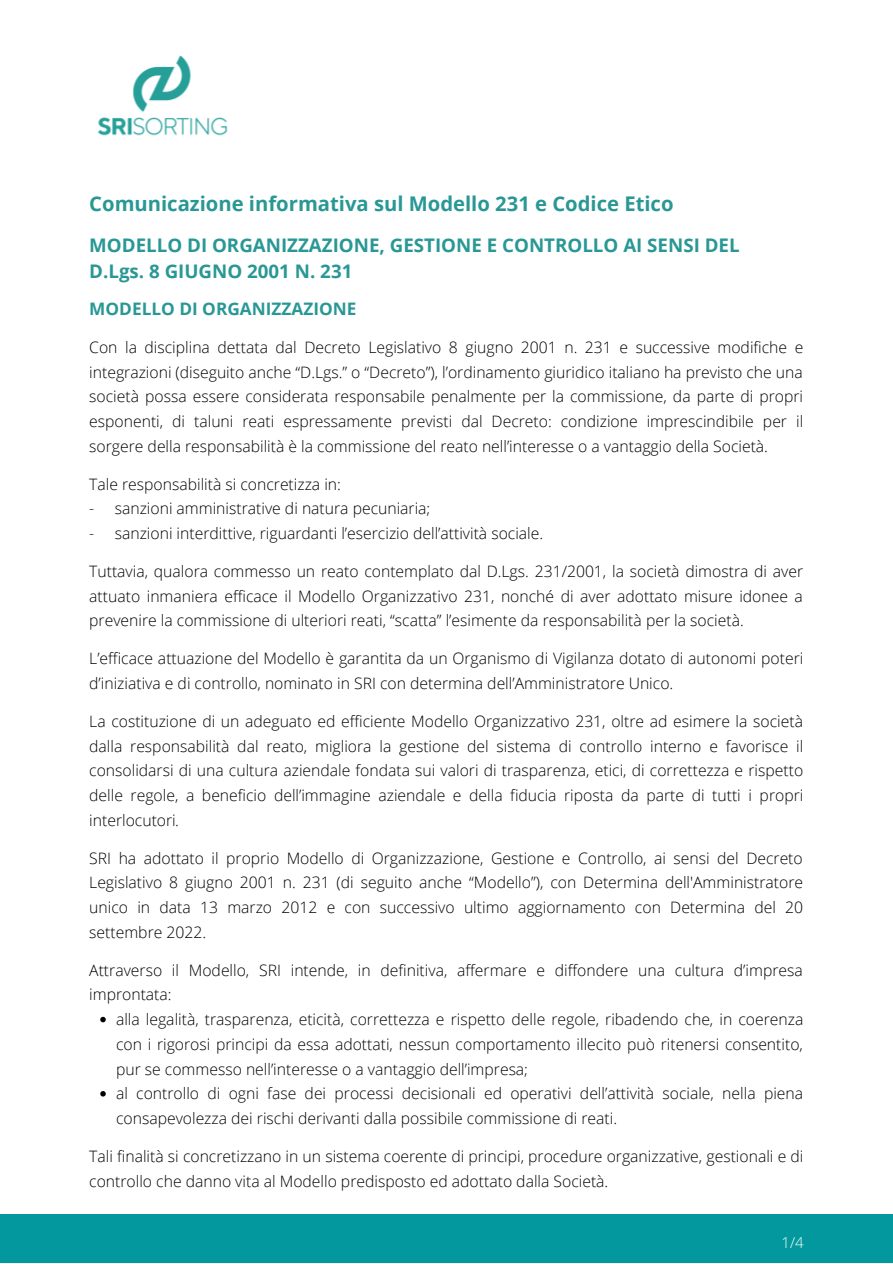
<style>
.page{position:relative;width:893px;height:1264px;background:#fff}
.page>*{position:absolute;margin:0;border:0;box-sizing:border-box;transform-origin:0 0}
.t1{font:700 20.25px "Open Sans";color:#299895}
.t2{font:700 18.75px/25.8px "Open Sans";color:#299895}
.t3{font:700 17.25px "Open Sans";color:#299895}
.t4{font:300 15.75px/24.8px "Open Sans";color:#000;text-align:justify}
.t5{font:300 15px "Open Sans";color:#fff}
.s1{font-style:italic}
</style>
<div class="page">
<div style="left:0;top:1214px;width:892px;height:48px;background:#03989e"></div>
<img style="left:98px;top:55px;width:130px;height:81px">
<svg style="left:100px;top:1016px;width:6px;height:6px"></svg>
<svg style="left:100px;top:1091px;width:6px;height:5px"></svg>
<p class="t1" style="left:89px;top:190px;width:585px">Comunicazione informativa sul Modello 231 e Codice Etico</p>
<p class="t2" style="left:89px;top:232px;width:652px">MODELLO DI ORGANIZZAZIONE, GESTIONE E CONTROLLO AI SENSI DEL<br>D.Lgs. 8 GIUGNO 2001 N. 231</p>
<p class="t3" style="left:89px;top:297px;width:269px">MODELLO DI ORGANIZZAZIONE</p>
<p class="t4" style="left:89px;top:334px;width:715px">Con la disciplina dettata dal Decreto Legislativo 8 giugno 2001 n. 231 e successive modifiche e integrazioni (diseguito anche “D.Lgs.” o “Decreto”), l’ordinamento giuridico italiano ha previsto che una società possa essere considerata responsabile penalmente per la commissione, da parte di propri esponenti, di taluni reati espressamente previsti dal Decreto: condizione imprescindibile per il sorgere della responsabilità è la commissione del reato nell’interesse o a vantaggio della Società.</p>
<p class="t4" style="left:89px;top:471px;width:253px">Tale responsabilità si concretizza in:</p>
<p class="t4" style="left:89px;top:496px;width:342px">- sanzioni amministrative di natura pecuniaria;</p>
<p class="t4" style="left:89px;top:520px;width:455px">- sanzioni interdittive, riguardanti l’esercizio dell’attività sociale.</p>
<p class="t4" style="left:89px;top:558px;width:715px">Tuttavia, qualora commesso un reato contemplato dal D.Lgs. 231/2001, la società dimostra di aver attuato inmaniera efficace il Modello Organizzativo 231, nonché di aver adottato misure idonee a prevenire la commissione di ulteriori reati, “scatta” l’esimente da responsabilità per la società.</p>
<p class="t4" style="left:89px;top:645px;width:715px">L’efficace attuazione del Modello è garantita da un Organismo di Vigilanza dotato di autonomi poteri d’iniziativa e di controllo, nominato in SRI con determina dell’Amministratore Unico.</p>
<p class="t4" style="left:89px;top:708px;width:715px">La costituzione di un adeguato ed efficiente Modello Organizzativo 231, oltre ad esimere la società dalla responsabilità dal reato, migliora la gestione del sistema di controllo interno e favorisce il consolidarsi di una cultura aziendale fondata sui valori di trasparenza, etici, di correttezza e rispetto delle regole, a beneficio dell’immagine aziendale e della fiducia riposta da parte di tutti i propri interlocutori<span class="s1">.</span></p>
<p class="t4" style="left:89px;top:845px;width:715px">SRI ha adottato il proprio Modello di Organizzazione, Gestione e Controllo, ai sensi del Decreto Legislativo 8 giugno 2001 n. 231 (di seguito anche “Modello”), con Determina dell'Amministratore unico in data 13 marzo 2012 e con successivo ultimo aggiornamento con Determina del 20 settembre 2022.</p>
<p class="t4" style="left:89px;top:957px;width:715px">Attraverso il Modello, SRI intende, in definitiva, affermare e diffondere una cultura d’impresa improntata:</p>
<p class="t4" style="left:116px;top:1006px;width:688px">alla legalità, trasparenza, eticità, correttezza e rispetto delle regole, ribadendo che, in coerenza con i rigorosi principi da essa adottati, nessun comportamento illecito può ritenersi consentito, pur se commesso nell’interesse o a vantaggio dell’impresa;</p>
<p class="t4" style="left:116px;top:1080px;width:688px">al controllo di ogni fase dei processi decisionali ed operativi dell’attività sociale, nella piena consapevolezza dei rischi derivanti dalla possibile commissione di reati.</p>
<p class="t4" style="left:89px;top:1143px;width:715px">Tali finalità si concretizzano in un sistema coerente di principi, procedure organizzative, gestionali e di controllo che danno vita al Modello predisposto ed adottato dalla Società.</p>
<p class="t5" style="left:781px;top:1231px;width:24px">1/4</p>
</div>
